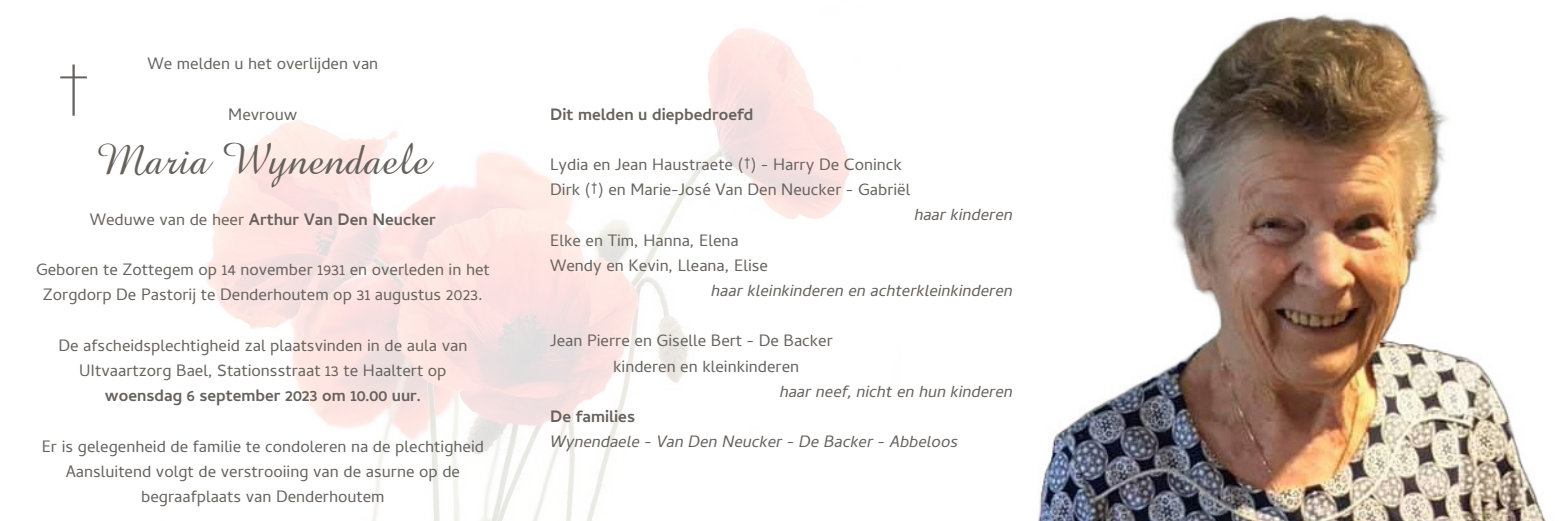
<style>
.page{position:relative;width:1563px;height:521px;background:#fff}
.page>*{position:absolute;margin:0;border:0;box-sizing:border-box;transform-origin:0 0}
.t1{font:100 59.5px "Helvetica Neue";color:#66615d}
.t2{font:45.5px "Amazone BT";color:#66615c}
.t3{font:21px/25.2px "Cambay Devanagari";color:#66615c;text-align:center}
.t4{font:italic 21px "Cambay Devanagari";color:#66615c}
.t5{font:700 21px "Cambay Devanagari";color:#66615c}
.s1{font-weight:400}
.s2{font-weight:700}
</style>
<div class="page">
<img style="left:207px;top:28px;width:643px;height:493px">
<img style="left:1038px;top:14px;width:508px;height:507px">
<p class="t3" style="left:147px;top:54px;width:232px">We melden u het overlijden van</p>
<p class="t3" style="left:228px;top:104px;width:71px">Mevrouw</p>
<p class="t2" style="left:96px;top:134px;width:335px">Maria Wynendaele</p>
<p class="t5" style="left:90px;top:205px;width:348px"><span class="s1">Weduwe van de heer</span> Arthur Van Den Neucker</p>
<p class="t3" style="left:36px;top:260px;width:455px">Geboren te Zottegem op 14 november 1931 en overleden in het<br>Zorgdorp De Pastorij te Denderhoutem op 31 augustus 2023.</p>
<p class="t3" style="left:58px;top:335px;width:410px">De afscheidsplechtigheid zal plaatsvinden in de aula van<br>UItvaartzorg Bael, Stationsstraat 13 te Haaltert op <span class="s2">woensdag 6 september 2023 om 10.00 uur.</span></p>
<p class="t3" style="left:42px;top:436px;width:444px">Er is gelegenheid de familie te condoleren na de plechtigheid<br>Aansluitend volgt de verstrooiing van de asurne op de begraafplaats van Denderhoutem</p>
<p class="t1" style="left:57px;top:41px;width:35px">†</p>
<p class="t5" style="left:550px;top:100px;width:205px">Dit melden u diepbedroefd</p>
<p class="t3" style="left:550px;top:155px;width:362px;text-align:left">Lydia en Jean Haustraete (†) - Harry De Coninck<br>Dirk (†) en Marie-José Van Den Neucker - Gabriël</p>
<p class="t4" style="left:914px;top:204px;width:100px">haar kinderen</p>
<p class="t3" style="left:550px;top:230px;width:190px">Elke en Tim, Hanna, Elena</p>
<p class="t3" style="left:550px;top:255px;width:219px">Wendy en Kevin, Lleana, Elise</p>
<p class="t4" style="left:711px;top:280px;width:303px">haar kleinkinderen en achterkleinkinderen</p>
<p class="t3" style="left:550px;top:331px;width:284px">Jean Pierre en Giselle Bert - De Backer</p>
<p class="t3" style="left:613px;top:356px;width:187px">kinderen en kleinkinderen</p>
<p class="t4" style="left:780px;top:381px;width:235px">haar neef, nicht en hun kinderen</p>
<p class="t5" style="left:550px;top:402px;width:86px">De families</p>
<p class="t4" style="left:550px;top:431px;width:409px">Wynendaele - Van Den Neucker - De Backer - Abbeloos</p>
</div>
